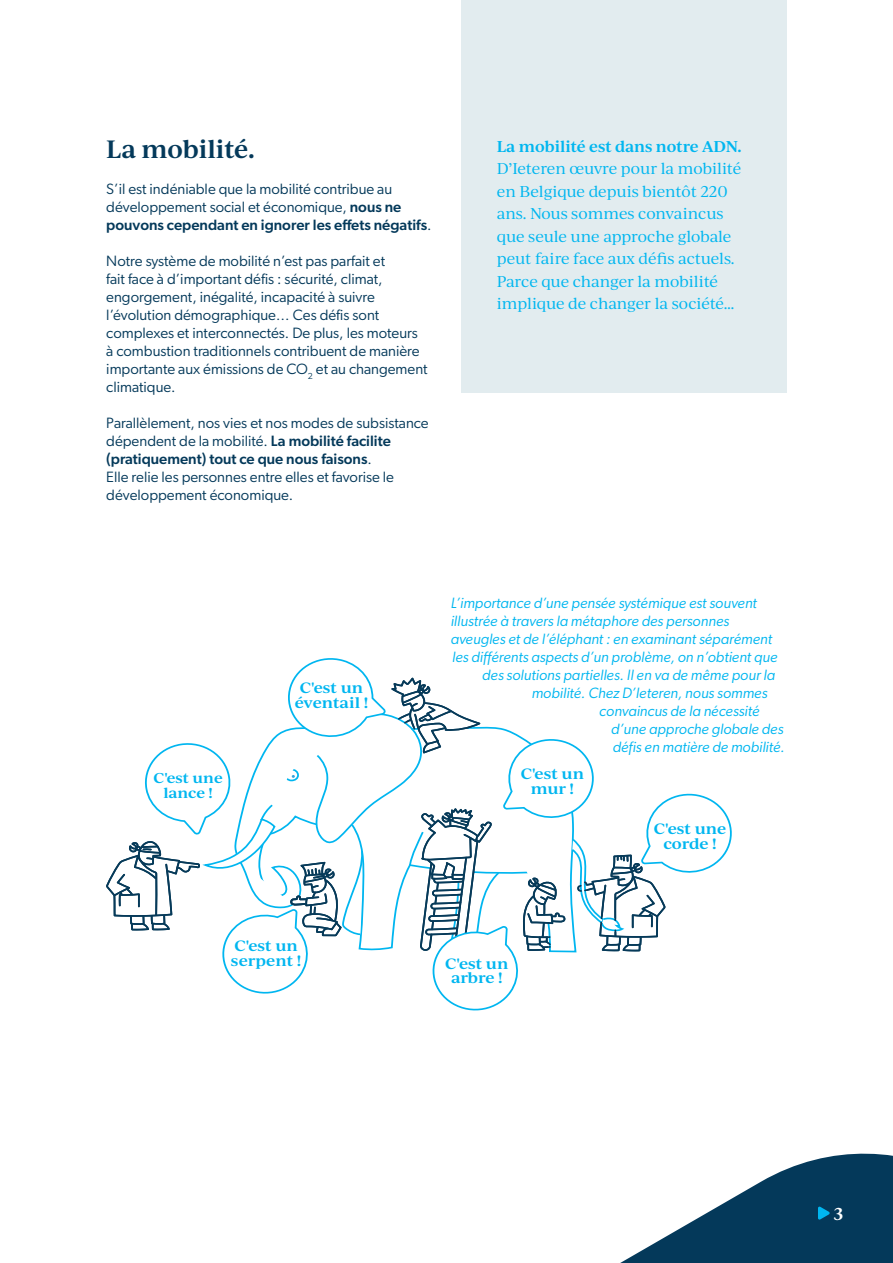
<style>
.page{position:relative;width:893px;height:1263px;background:#fff}
.page>*{position:absolute;margin:0;border:0;box-sizing:border-box;transform-origin:0 0}
.t1{font:600 24px "Ivy Journal";letter-spacing:-.005em;color:#04395a}
.t2{font:600 16.5px "Ivy Journal";color:#fff}
.t3{font:15px/18px "Gibson";color:#04395a}
.t4{font:italic 15px "Gibson";color:#00b6f0}
.t5{font:15px/22.5px "Ivy Journal";letter-spacing:-.01em;color:#00b6f0}
.t6{font:600 15px "Ivy Journal";letter-spacing:-.01em;color:#00b6f0}
.t7{font:600 14.4px/14.7px "Ivy Journal";color:#00b6f0;text-align:center;scale:1.08 1}
.t8{font:600 13.65px/14.7px "Ivy Journal";letter-spacing:-.01em;color:#00b6f0;text-align:center;scale:1.08 1}
.s1{font-weight:500}
</style>
<div class="page">
<svg style="left:620px;top:1153px;width:273px;height:110px;fill:#04395a"></svg>
<svg style="left:818px;top:1206px;width:12px;height:14px"></svg>
<svg style="left:106px;top:658px;width:626px;height:353px"></svg>
<div style="left:461px;top:0;width:326px;height:393px;background:#e2ecef"></div>
<h1 class="t1" style="left:106px;top:132px;width:150px">La mobilité.</h1>
<p class="t3" style="left:106px;top:180px;width:327px">S’il est indéniable que la mobilité contribue au développement social et économique, <span class="s1">nous ne pouvons cependant en ignorer les effets négatifs</span>.</p>
<p class="t3" style="left:106px;top:252px;width:323px">Notre système de mobilité n’est pas parfait et<br>fait face à d’important défis : sécurité, climat, engorgement, inégalité, incapacité à suivre l’évolution démographique… Ces défis sont complexes et interconnectés. De plus, les moteurs à combustion traditionnels contribuent de manière importante aux émissions de CO<sub>2</sub> et au changement climatique.</p>
<p class="t3" style="left:106px;top:414px;width:324px">Parallèlement, nos vies et nos modes de subsistance dépendent de la mobilité. <span class="s1">La mobilité facilite (pratiquement) tout ce que nous faisons</span>.<br>Elle relie les personnes entre elles et favorise le développement économique.</p>
<p class="t6" style="left:497px;top:135px;width:246px">La mobilité est dans notre ADN.</p>
<p class="t5" style="left:497px;top:157px;width:246px">D’Ieteren œuvre pour la mobilité en Belgique depuis bientôt 220 ans. Nous sommes convaincus que seule une approche globale peut faire face aux défis actuels.<br>Parce que changer la mobilité implique de changer la société…</p>
<p class="t8" style="left:154px;top:770px;width:66px">C'est une lance !</p>
<p class="t7" style="left:295px;top:680px;width:70px">C'est un éventail !</p>
<p class="t7" style="left:231px;top:938px;width:67px;text-align:left">C'est un serpent !</p>
<p class="t4" style="left:451px;top:594px;width:308px">L’importance d’une pensée systémique est souvent</p>
<p class="t4" style="left:451px;top:612px;width:280px">illustrée à travers la métaphore des personnes</p>
<p class="t4" style="left:451px;top:630px;width:323px">aveugles et de l’éléphant : en examinant séparément</p>
<p class="t4" style="left:452px;top:648px;width:327px">les différents aspects d’un problème, on n’obtient que</p>
<p class="t4" style="left:482px;top:666px;width:294px">des solutions partielles. Il en va de même pour la</p>
<p class="t4" style="left:532px;top:684px;width:237px">mobilité. Chez D’Ieteren, nous sommes</p>
<p class="t4" style="left:599px;top:702px;width:162px">convaincus de la nécessité</p>
<p class="t4" style="left:611px;top:720px;width:174px">d’une approche globale des</p>
<p class="t4" style="left:613px;top:738px;width:173px">défis en matière de mobilité.</p>
<p class="t7" style="left:521px;top:766px;width:60px">C'est un mur !</p>
<p class="t7" style="left:445px;top:955px;width:60px">C'est un arbre !</p>
<p class="t7" style="left:654px;top:821px;width:69px">C'est une corde !</p>
<p class="t2" style="left:833px;top:1201px;width:11px">3</p>
</div>
